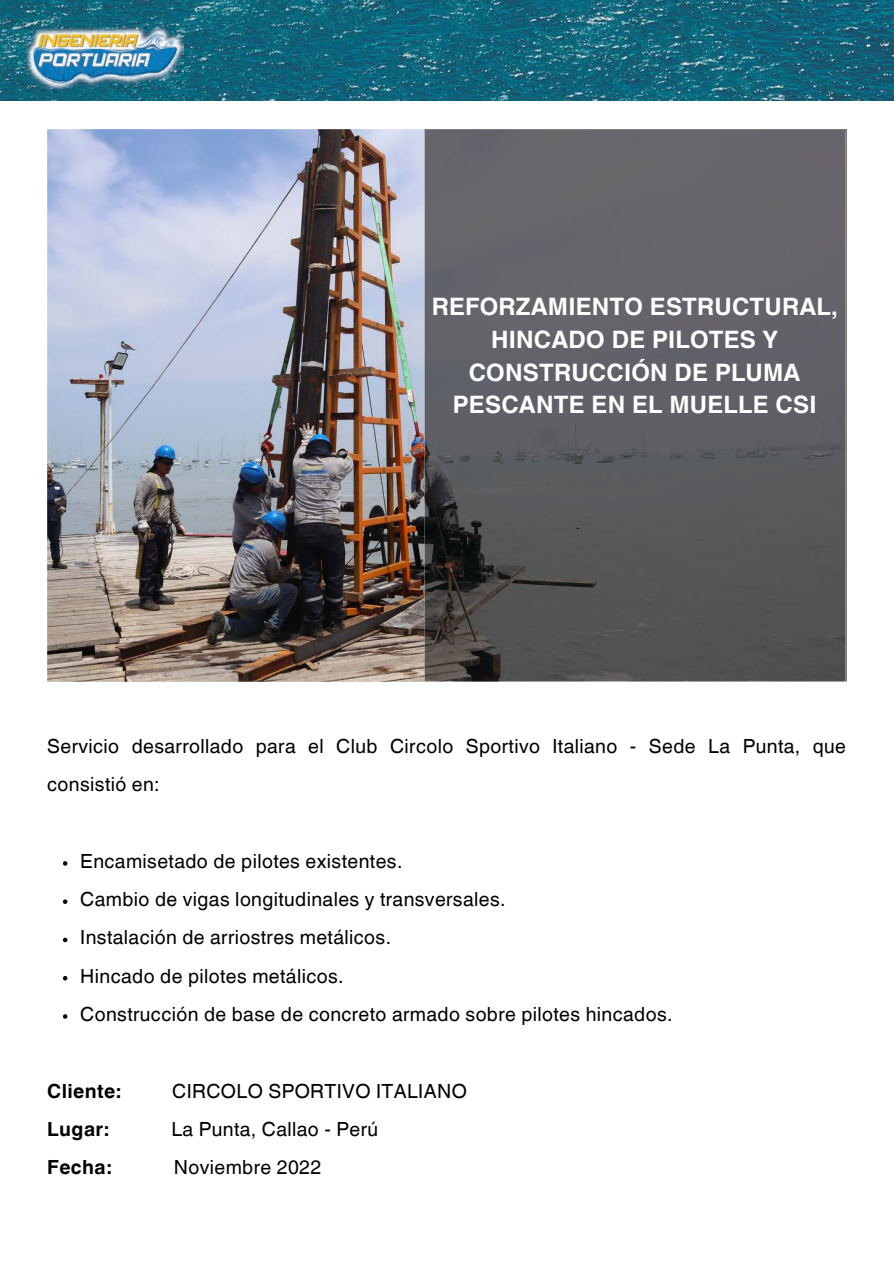
<style>
.page{position:relative;width:894px;height:1264px;background:#fff}
.page>*{position:absolute;margin:0;border:0;box-sizing:border-box;transform-origin:0 0}
.t1{font:700 24px/32.7px "Helvetica Hebrew";letter-spacing:.01em;color:#fff;text-align:center}
.t2{font:19.5px/38.2px "Helvetica Hebrew";letter-spacing:.02em;color:#000}
.t3{font:700 19.5px "Helvetica Hebrew";letter-spacing:.02em;color:#000}
</style>
<div class="page">
<img style="left:0;top:0;width:893px;height:101px">
<img style="left:27px;top:28px;width:156px;height:61px">
<img style="left:47px;top:129px;width:377px;height:552px">
<hr style="left:845px;top:130px;width:1px;height:551px;background:#73706f">
<img style="left:424px;top:129px;width:421px;height:552px">
<svg style="left:63px;top:861px;width:4px;height:4px"></svg>
<svg style="left:63px;top:899px;width:4px;height:4px"></svg>
<svg style="left:63px;top:937px;width:4px;height:5px"></svg>
<svg style="left:63px;top:976px;width:4px;height:4px"></svg>
<svg style="left:63px;top:1014px;width:4px;height:4px"></svg>
<p class="t1" style="left:431px;top:294px;width:407px">REFORZAMIENTO ESTRUCTURAL,<br>HINCADO DE PILOTES Y<br>CONSTRUCCIÓN DE PLUMA<br>PESCANTE EN EL MUELLE CSI</p>
<p class="t2" style="left:47px;top:729px;width:800px">Servicio desarrollado para el Club Circolo Sportivo Italiano - Sede La Punta, que consistió en:</p>
<p class="t2" style="left:80px;top:844px;width:593px">Encamisetado de pilotes existentes.<br>Cambio de vigas longitudinales y transversales.<br>Instalación de arriostres metálicos.<br>Hincado de pilotes metálicos.<br>Construcción de base de concreto armado sobre pilotes hincados.</p>
<p class="t3" style="left:47px;top:1083px;width:75px">Cliente:</p>
<p class="t2" style="left:172px;top:1074px;width:296px">CIRCOLO SPORTIVO ITALIANO</p>
<p class="t3" style="left:47px;top:1121px;width:63px">Lugar:</p>
<p class="t2" style="left:171px;top:1112px;width:208px">La Punta, Callao - Perú</p>
<p class="t3" style="left:47px;top:1160px;width:66px">Fecha:</p>
<p class="t2" style="left:174px;top:1150px;width:149px">Noviembre 2022</p>
</div>
